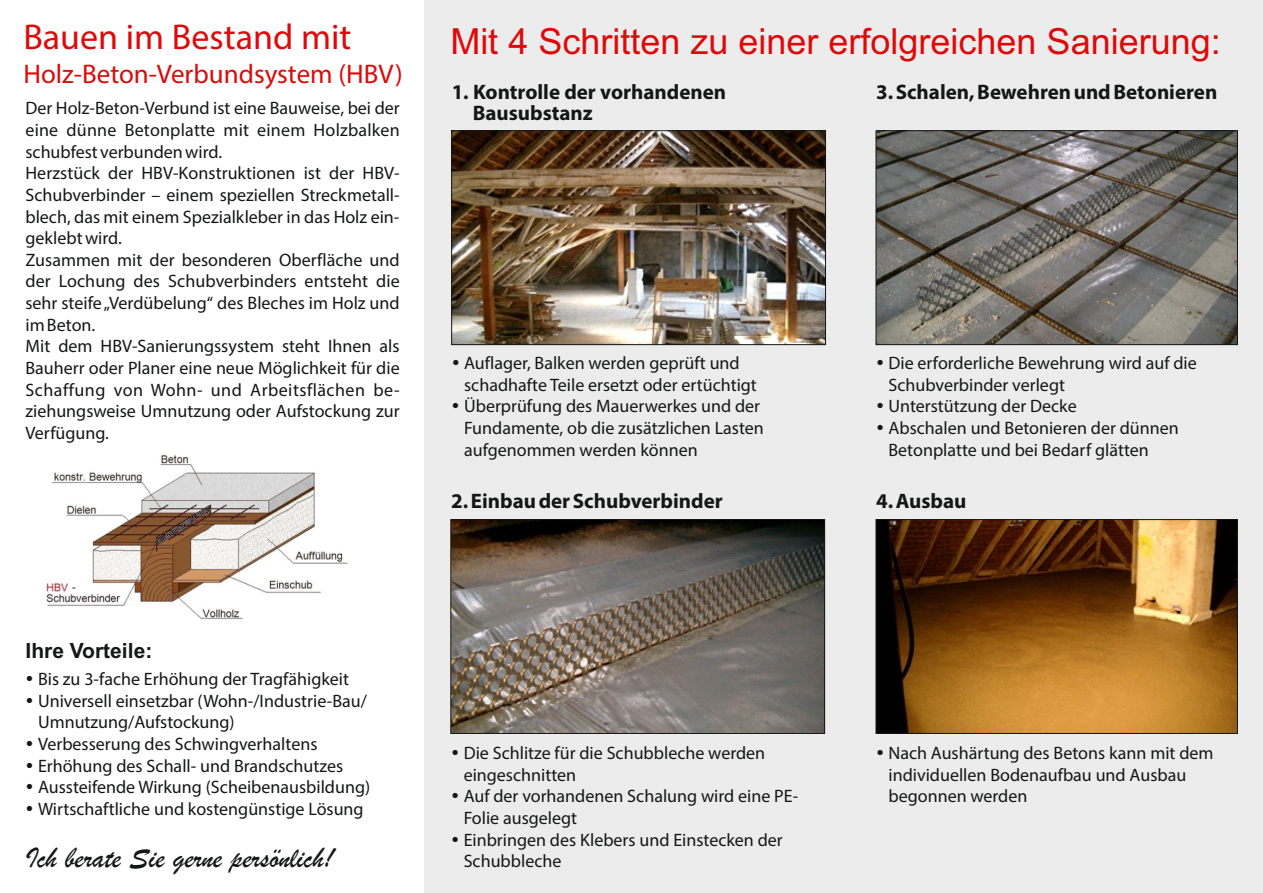
<style>
.page{position:relative;width:1263px;height:893px;background:#fff}
.page>*{position:absolute;margin:0;border:0;box-sizing:border-box;transform-origin:0 0}
.t1{font:36px "Arial";color:#de0909}
.t2{font:36px "Myriad Pro";color:#de0909}
.t3{font:30.15px "Brush Script";color:#151616}
.t4{font:27px "Myriad Pro";color:#de0909}
.t5{font:700 21px "Myriad Pro";color:#151616}
.t6{font:700 21px "Arial";color:#151616}
.t7{font:18px/21.6px "Myriad Pro";color:#151616}
</style>
<div class="page">
<div style="left:424px;top:0;width:839px;height:893px;background:#ececec"></div>
<img style="left:46px;top:454px;width:302px;height:165px">
<img style="left:453px;top:133px;width:371px;height:210px">
<div style="left:451px;top:131px;width:375px;height:214px;border:1px solid #151616"></div>
<img style="left:878px;top:133px;width:357px;height:210px">
<div style="left:876px;top:131px;width:361px;height:214px;border:1px solid #151616"></div>
<img style="left:453px;top:521px;width:370px;height:211px">
<div style="left:451px;top:519px;width:374px;height:215px;border:1px solid #151616"></div>
<img style="left:878px;top:521px;width:357px;height:211px">
<div style="left:876px;top:519px;width:361px;height:215px;border:1px solid #151616"></div>
<h1 class="t2" style="left:23px;top:22px;width:329px">Bauen im Bestand mit</h1>
<h3 class="t4" style="left:23px;top:63px;width:381px">Holz-Beton-Verbundsystem (HBV)</h3>
<p class="t7" style="left:25px;top:99px;width:376px">Der Holz-Beton-Verbund ist eine Bauweise, bei der eine dünne Betonplatte mit einem Holzbalken schubfest verbunden wird.<br>Herzstück der HBV-Konstruktionen ist der HBV-Schubverbinder – einem speziellen Streckmetall&shy;blech, das mit einem Spezialkleber in das Holz ein&shy;geklebt wird.<br>Zusammen mit der besonderen Oberfläche und der Lochung des Schubverbinders entsteht die sehr steife „Verdübelung“ des Bleches im Holz und im Beton.<br>Mit dem HBV-Sanierungssystem steht Ihnen als Bauherr oder Planer eine neue Möglichkeit für die Schaffung von Wohn- und Arbeitsflächen be&shy;ziehungsweise Umnutzung oder Aufstockung zur Verfügung.</p>
<h1 class="t1" style="left:450px;top:28px;width:772px">Mit 4 Schritten zu einer erfolgreichen Sanierung:</h1>
<p class="t5" style="left:452px;top:83px;width:276px">1. Kontrolle der vorhandenen</p>
<p class="t5" style="left:473px;top:104px;width:121px">Bausubstanz</p>
<p class="t7" style="left:464px;top:354px;width:301px">Auflager, Balken werden geprüft und schadhafte Teile ersetzt oder ertüchtigt Überprüfung des Mauerwerkes und der Fundamente, ob die zusätzlichen Lasten aufgenommen werden können</p>
<p class="t5" style="left:451px;top:492px;width:273px">2. Einbau der Schubverbinder</p>
<p class="t5" style="left:876px;top:83px;width:343px">3. Schalen, Bewehren und Betonieren</p>
<p class="t7" style="left:888px;top:354px;width:310px">Die erforderliche Bewehrung wird auf die<br>Schubverbinder verlegt<br>Unterstützung der Decke<br>Abschalen und Betonieren der dünnen<br>Betonplatte und bei Bedarf glätten</p>
<p class="t5" style="left:876px;top:492px;width:92px">4. Ausbau</p>
<p class="t6" style="left:26px;top:643px;width:128px">Ihre Vorteile:</p>
<p class="t7" style="left:38px;top:670px;width:334px">Bis zu 3-fache Erhöhung der Tragfähigkeit Universell einsetzbar (Wohn-/Industrie-Bau/ Umnutzung/Aufstockung)<br>Verbesserung des Schwingverhaltens Erhöhung des Schall- und Brandschutzes Aussteifende Wirkung (Scheibenausbildung)<br>Wirtschaftliche und kostengünstige Lösung</p>
<h2 class="t3" style="left:25px;top:849px;width:310px">Ich berate Sie gerne persönlich!</h2>
<p class="t7" style="left:464px;top:744px;width:336px">Die Schlitze für die Schubbleche werden eingeschnitten<br>Auf der vorhandenen Schalung wird eine PE-<br>Folie ausgelegt<br>Einbringen des Klebers und Einstecken der<br>Schubbleche</p>
<p class="t7" style="left:888px;top:744px;width:327px">Nach Aushärtung des Betons kann mit dem individuellen Bodenaufbau und Ausbau begonnen werden</p>
</div>
